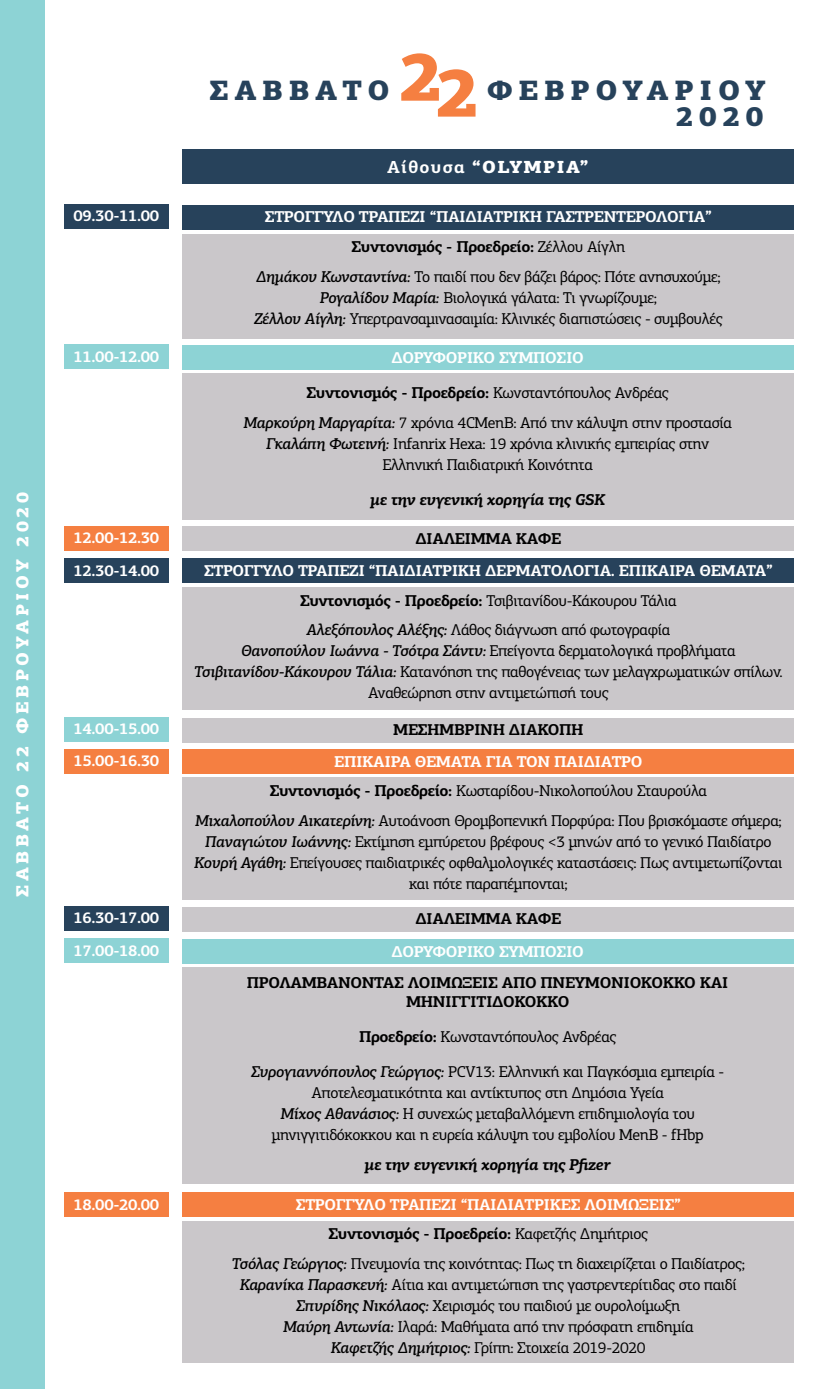
<style>
.page{position:relative;width:819px;height:1389px;background:#fff}
.page>*{position:absolute;margin:0;border:0;box-sizing:border-box;transform-origin:0 0}
.t1{font:900 69.83px "PF Centro Slab Pro";color:#f57f41}
.t2{font:900 28px "PF Centro Slab Pro";letter-spacing:.2em;color:#27425b}
.t3{font:900 17.5px "PF Centro Slab Pro";letter-spacing:.2em;color:#fff}
.t4{font:900 17.5px "PF Centro Slab Pro";letter-spacing:.075em;color:#fff}
.t5{font:15.75px/21px "PF Centro Slab Pro";letter-spacing:-.025em;color:#000;text-align:center}
.t6{font:700 15.75px/29.8px "PF Centro Slab Pro";letter-spacing:-.025em;color:#fff;text-align:center}
.t7{font:700 15.75px/18.9px "PF Centro Slab Pro";letter-spacing:-.025em;color:#000;text-align:center}
.t8{font:italic 700 15.75px "PF Centro Slab Pro";letter-spacing:-.025em;color:#000}
.s1{font-weight:700}
.s2{font-weight:700;color:#fff}
.s3{font-weight:500;font-style:italic}
.s4{color:#000}
.s5{font-weight:400;color:#000}
.s6{font-weight:500;font-style:italic;color:#000}
</style>
<div class="page">
<div style="left:182px;top:345px;width:611px;height:25px;background:#8dd3d5"></div>
<div style="left:64px;top:204px;width:105px;height:25px;background:#27425b"></div>
<div style="left:64px;top:345px;width:105px;height:24px;background:#8dd3d5"></div>
<div style="left:182px;top:205px;width:612px;height:24px;background:#27425b"></div>
<div style="left:182px;top:234px;width:612px;height:104px;background:#cac7ca"></div>
<div style="left:182px;top:149px;width:611px;height:34px;background:#27425b"></div>
<div style="left:182px;top:373px;width:611px;height:147px;background:#cac7ca"></div>
<div style="left:182px;top:558px;width:612px;height:25px;background:#27425b"></div>
<div style="left:182px;top:587px;width:612px;height:123px;background:#cac7ca"></div>
<div style="left:182px;top:939px;width:611px;height:25px;background:#8dd3d5"></div>
<div style="left:64px;top:938px;width:105px;height:25px;background:#8dd3d5"></div>
<div style="left:64px;top:558px;width:105px;height:25px;background:#27425b"></div>
<div style="left:64px;top:526px;width:105px;height:25px;background:#f57f41"></div>
<div style="left:64px;top:906px;width:105px;height:25px;background:#27425b"></div>
<div style="left:64px;top:717px;width:105px;height:25px;background:#8dd3d5"></div>
<div style="left:64px;top:749px;width:105px;height:24px;background:#f57f41"></div>
<div style="left:182px;top:1192px;width:612px;height:25px;background:#f57f41"></div>
<div style="left:182px;top:1221px;width:612px;height:142px;background:#cac7ca"></div>
<div style="left:64px;top:1192px;width:105px;height:24px;background:#f57f41"></div>
<div style="left:182px;top:527px;width:612px;height:24px;background:#cac7ca"></div>
<div style="left:182px;top:907px;width:612px;height:25px;background:#cac7ca"></div>
<div style="left:182px;top:718px;width:612px;height:25px;background:#cac7ca"></div>
<div style="left:182px;top:749px;width:612px;height:25px;background:#f57f41"></div>
<div style="left:182px;top:778px;width:612px;height:122px;background:#cac7ca"></div>
<div style="left:182px;top:967px;width:611px;height:216px;background:#cac7ca"></div>
<div style="left:0;top:0;width:45px;height:1389px;background:#8dd3d5"></div>
<p class="t3" style="left:11px;top:897px;width:406px;rotate:-90deg">ΣΑΒΒΑΤΟ 22 ΦΕΒΡΟΥΑΡΙΟΥ 2020</p>
<h1 class="t1" style="left:398px;top:31px;width:46px">2</h1>
<h2 class="t2" style="left:209px;top:72px;width:181px">ΣΑΒΒΑΤΟ</h2>
<h1 class="t1" style="left:435px;top:47px;width:46px">2</h1>
<h2 class="t2" style="left:486px;top:72px;width:280px">ΦΕΒΡΟΥΑΡIΟΥ</h2>
<h2 class="t2" style="left:676px;top:98px;width:89px">2020</h2>
<p class="t4" style="left:387px;top:155px;width:203px"><span class="s1">Αίθουσα</span> “OLYMPIA”</p>
<p class="t6" style="left:74px;top:201px;width:87px">09.30-11.00</p>
<p class="t5" style="left:256px;top:202px;width:466px;line-height:29.8px"><span class="s2">ΣΤΡΟΓΓΥΛΟ ΤΡΑΠΕΖΙ “ΠΑΙΔΙΑΤΡΙΚΗ ΓΑΣΤΡΕΝΤΕΡΟΛΟΓΙΑ”<br></span><span class="s1">Συντονισμός - Προεδρείο:</span> Ζέλλου Αίγλη<br><span class="s3">Δημάκου Κωνσταντίνα:</span> Το παιδί που δεν βάζει βάρος: Πότε ανησυχούμε;</p>
<p class="t5" style="left:254px;top:287px;width:470px"><span class="s3">Ρογαλίδου Μαρία:</span> Βιολογικά γάλατα: Tι γνωρίζουμε;<br><span class="s3">Ζέλλου Αίγλη:</span> Υπερτρανσαμινασαιμία: Κλινικές διαπιστώσεις - συμβουλές</p>
<p class="t6" style="left:74px;top:341px;width:87px">11.00-12.00</p>
<p class="t6" style="left:391px;top:342px;width:194px">ΔΟΡΥΦΟΡΙΚΟ ΣΥΜΠΟΣΙΟ</p>
<p class="t5" style="left:243px;top:378px;width:490px;line-height:29.8px"><span class="s1">Συντονισμός - Προεδρείο:</span> Κωνσταντόπουλος Ανδρέας<br><span class="s3">Μαρκούρη Μαργαρίτα:</span> 7 χρόνια 4CMenB: Από την κάλυψη στην προστασία</p>
<p class="t5" style="left:266px;top:433px;width:444px"><span class="s3">Γκαλάπη Φωτεινή:</span> Infanrix Hexa: 19 χρόνια κλινικής εμπειρίας στην<br>Ελληνική Παιδιατρική Κοινότητα</p>
<p class="t8" style="left:370px;top:489px;width:236px">με την ευγενική χορηγία της GSK</p>
<p class="t6" style="left:74px;top:523px;width:87px">12.00-12.30</p>
<p class="t7" style="left:415px;top:529px;width:147px">ΔΙΑΛΕΙΜΜΑ ΚΑΦΕ</p>
<p class="t6" style="left:74px;top:556px;width:87px">12.30-14.00</p>
<p class="t6" style="left:204px;top:555px;width:570px">ΣΤΡΟΓΓΥΛΟ ΤΡΑΠΕΖΙ “ΠΑΙΔΙΑΤΡΙΚΗ ΔΕΡΜΑΤΟΛΟΓΙΑ. ΕΠΙΚΑΙΡΑ ΘΕΜΑΤΑ”<br><span class="s4">Συντονισμός - Προεδρείο:</span> <span class="s5">Τσιβιτανίδου-Κάκουρου Τάλια<br></span><span class="s6">Αλεξόπουλος Αλέξης:</span> <span class="s5">Λάθος διάγνωση από φωτογραφία</span></p>
<p class="t5" style="left:194px;top:640px;width:590px"><span class="s3">Θανοπούλου Ιωάννα - Τσότρα Σάντυ:</span> Επείγοντα δερματολογικά προβλήματα<br><span class="s3">Τσιβιτανίδου-Κάκουρου Τάλια:</span> Κατανόηση της παθογένειας των μελαγχρωματικών σπίλων.<br>Αναθεώρηση στην αντιμετώπισή τους</p>
<p class="t6" style="left:74px;top:713px;width:87px;line-height:31.3px;text-align:left">14.00-15.00<br>15.00-16.30</p>
<p class="t7" style="left:393px;top:720px;width:192px">ΜΕΣΗΜΒΡΙΝΗ ΔΙΑΚΟΠΗ</p>
<p class="t5" style="left:195px;top:746px;width:588px;line-height:29.8px"><span class="s2">ΕΠΙΚΑΙΡΑ ΘΕΜΑΤΑ ΓΙΑ ΤΟΝ ΠΑΙΔΙΑΤΡΟ<br></span><span class="s1">Συντονισμός - Προεδρείο:</span> Κωσταρίδου-Νικολοπούλου Σταυρούλα<br><span class="s3">Μιχαλοπούλου Αικατερίνη:</span> Αυτοάνοση Θρομβοπενική Πορφύρα: Που βρισκόμαστε σήμερα;</p>
<p class="t5" style="left:194px;top:831px;width:589px"><span class="s3">Παναγιώτου Ιωάννης:</span> Εκτίμηση εμπύρετου βρέφους &lt;3 μηνών από το γενικό Παιδίατρο<br><span class="s3">Κουρή Αγάθη:</span> Επείγουσες παιδιατρικές οφθαλμολογικές καταστάσεις: Πως αντιμετωπίζονται και πότε παραπέμπονται;</p>
<p class="t6" style="left:74px;top:903px;width:87px">16.30-17.00</p>
<p class="t7" style="left:415px;top:909px;width:147px">ΔΙΑΛΕΙΜΜΑ ΚΑΦΕ</p>
<p class="t6" style="left:74px;top:935px;width:87px">17.00-18.00</p>
<p class="t6" style="left:391px;top:936px;width:194px">ΔΟΡΥΦΟΡΙΚΟ ΣΥΜΠΟΣΙΟ</p>
<p class="t7" style="left:247px;top:973px;width:483px">ΠΡΟΛΑΜΒΑΝΟΝΤΑΣ ΛΟΙΜΩΞΕΙΣ ΑΠΟ ΠΝΕΥΜΟΝΙΟΚΟΚΚΟ ΚΑΙ<br>ΜΗΝΙΓΓΙΤΙΔΟΚΟΚΚΟ</p>
<p class="t5" style="left:359px;top:1026px;width:259px"><span class="s1">Προεδρείο:</span> Κωνσταντόπουλος Ανδρέας</p>
<p class="t5" style="left:251px;top:1061px;width:475px"><span class="s3">Συρογιαννόπουλος Γεώργιος:</span> PCV13: Ελληνική και Παγκόσμια εμπειρία - Αποτελεσματικότητα και αντίκτυπος στη Δημόσια Υγεία<br><span class="s3">Μίχος Αθανάσιος:</span> Η συνεχώς μεταβαλλόμενη επιδημιολογία του μηνιγγιτιδόκοκκου και η ευρεία κάλυψη του εμβολίου MenB - fHbp</p>
<p class="t8" style="left:364px;top:1155px;width:248px">με την ευγενική χορηγία της Pfizer</p>
<p class="t6" style="left:74px;top:1190px;width:87px">18.00-20.00</p>
<p class="t5" style="left:232px;top:1189px;width:514px;line-height:29.8px"><span class="s2">ΣΤΡΟΓΓΥΛΟ ΤΡΑΠΕΖΙ “ΠΑΙΔΙΑΤΡΙΚΕΣ ΛΟΙΜΩΞΕΙΣ”<br></span><span class="s1">Συντονισμός - Προεδρείο:</span> Καφετζής Δημήτριος<br><span class="s3">Τσόλας Γεώργιος:</span> Πνευμονία της κοινότητας: Πως τη διαχειρίζεται ο Παιδίατρος;</p>
<p class="t5" style="left:240px;top:1274px;width:499px"><span class="s3">Καρανίκα Παρασκευή:</span> Αίτια και αντιμετώπιση της γαστρεντερίτιδας στο παιδί <span class="s3">Σπυρίδης Νικόλαος:</span> Χειρισμός του παιδιού με ουρολοίμωξη<br><span class="s3">Μαύρη Αντωνία:</span> Ιλαρά: Μαθήματα από την πρόσφατη επιδημία<br><span class="s3">Καφετζής Δημήτριος:</span> Γρίπη: Στοιχεία 2019-2020</p>
</div>
